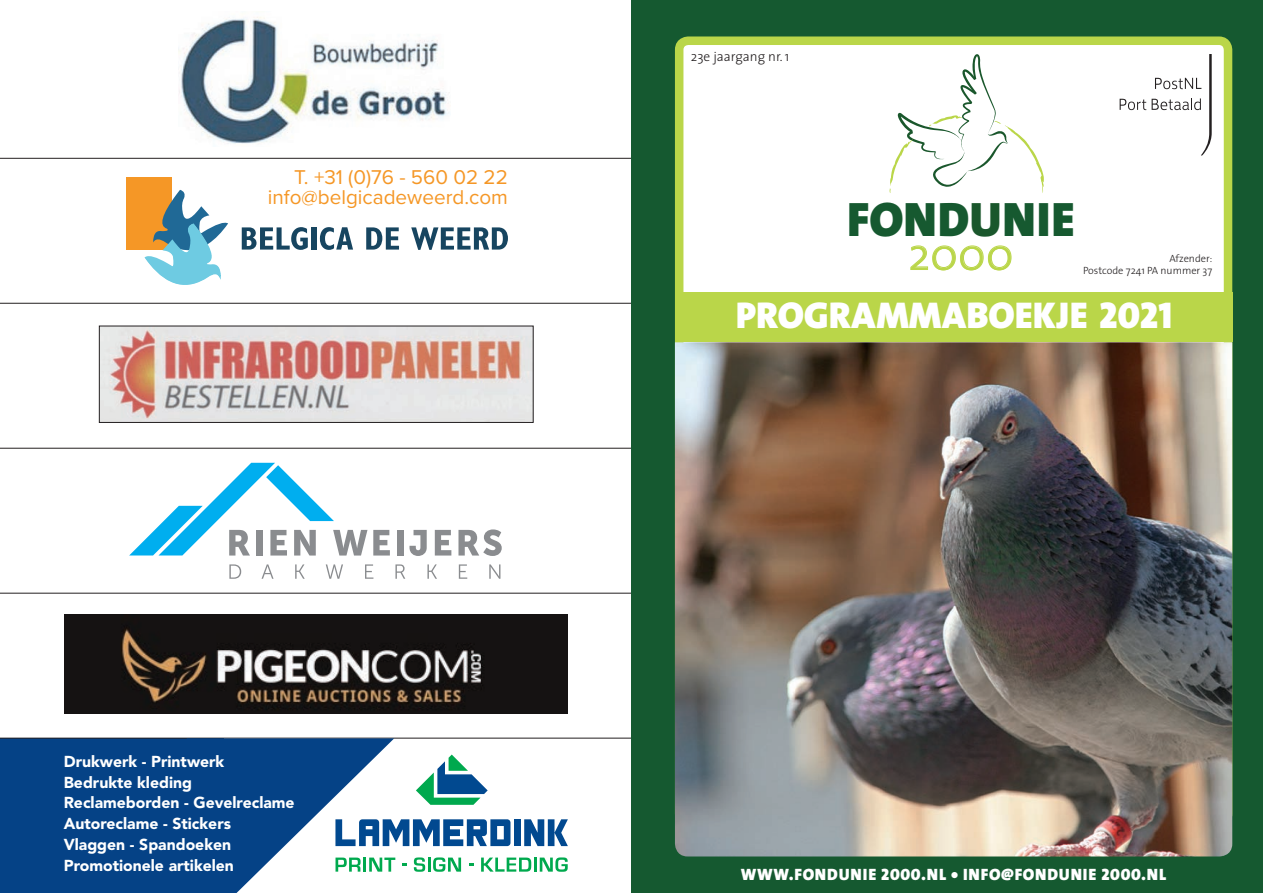
<style>
.page{position:relative;width:1263px;height:893px;background:#fff}
.page>*{position:absolute;margin:0;border:0;box-sizing:border-box;transform-origin:0 0}
.t1{font:900 48.75px "The Sans";letter-spacing:.01em;color:#165930}
.t2{font:300 45.15px "The Sans";color:#bad649}
.t3{font:37.5px "The Sans Black Caps";color:#fff}
.t4{font:37.35px "The Sans Black Caps";color:#fff}
.t5{font:20.7px/20.7px "Proxima Nova";color:#f59726;text-align:right}
.t6{font:16.5px "The Sans Black Caps";letter-spacing:.04em;color:#fff}
.t7{font:900 15.75px/20.7px "Avenir";color:#fff}
.t8{font:300 13.5px "The Sans";color:#231f20}
.t9{font:300 10.5px/12.6px "The Sans";color:#231f20;text-align:right}
.s1{color:#1a572c}
</style>
<div class="page">
<div style="left:0;top:738px;width:224px;height:155px;background:#054286"></div>
<hr style="left:0;top:738px;width:642px;height:1px;background:#231f20">
<hr style="left:0;top:593px;width:642px;height:1px;background:#231f20">
<hr style="left:0;top:448px;width:642px;height:1px;background:#231f20">
<hr style="left:0;top:303px;width:642px;height:1px;background:#231f20">
<hr style="left:0;top:158px;width:642px;height:1px;background:#231f20">
<div style="left:631px;top:0;width:632px;height:893px;background:#155930"></div>
<div style="left:679px;top:41px;width:549px;height:772px;background:#fff;border-radius:13px"></div>
<div style="left:675px;top:36px;width:557px;height:791px;border:9px solid #bad649;border-radius:9px"></div>
<img style="left:675px;top:342px;width:557px;height:514px">
<svg style="left:910px;top:245px;width:102px;height:26px"></svg>
<svg style="left:889px;top:54px;width:155px;height:139px"></svg>
<div style="left:675px;top:292px;width:557px;height:50px;background:#bad649"></div>
<svg style="left:1119px;top:54px;width:93px;height:101px"></svg>
<svg style="left:126px;top:177px;width:382px;height:108px"></svg>
<svg style="left:129px;top:463px;width:238px;height:92px"></svg>
<svg style="left:373px;top:530px;width:17px;height:25px"></svg>
<div style="left:397px;top:530px;width:6px;height:25px;background:#8a8c8f"></div>
<svg style="left:409px;top:530px;width:18px;height:26px"></svg>
<svg style="left:435px;top:530px;width:16px;height:25px"></svg>
<svg style="left:458px;top:529px;width:44px;height:27px"></svg>
<svg style="left:229px;top:564px;width:12px;height:15px"></svg>
<svg style="left:262px;top:564px;width:12px;height:15px"></svg>
<svg style="left:295px;top:564px;width:10px;height:15px"></svg>
<svg style="left:326px;top:564px;width:17px;height:15px"></svg>
<svg style="left:365px;top:564px;width:8px;height:15px"></svg>
<svg style="left:395px;top:564px;width:10px;height:15px"></svg>
<svg style="left:427px;top:564px;width:10px;height:15px"></svg>
<svg style="left:459px;top:564px;width:8px;height:15px"></svg>
<svg style="left:489px;top:564px;width:11px;height:15px"></svg>
<img style="left:65px;top:615px;width:503px;height:99px">
<img style="left:101px;top:328px;width:431px;height:93px">
<div style="left:99px;top:326px;width:435px;height:97px;border:1px solid #231f20"></div>
<svg style="left:187px;top:738px;width:381px;height:155px"></svg>
<img style="left:178px;top:17px;width:270px;height:127px">
<h3 class="t5" style="left:268px;top:167px;width:242px">T. +31 (0)76 - 560 02 22 info@belgicadeweerd.com</h3>
<p class="t7" style="left:64px;top:752px;width:232px">Drukwerk - Printwerk<br>Bedrukte kleding<br>Reclameborden - Gevelreclame<br>Autoreclame - Stickers<br>Vlaggen - Spandoeken<br>Promotionele artikelen</p>
<p class="t8" style="left:691px;top:51px;width:100px">23e jaargang nr. 1</p>
<h1 class="t1" style="left:847px;top:201px;width:229px">FOND<span class="s1">U</span>NIE</h1>
<h2 class="t2" style="left:908px;top:237px;width:107px">2000</h2>
<p class="t9" style="left:1083px;top:253px;width:131px">Afzender:<br>Postcode 7241 PA nummer 37</p>
<h3 class="t3" style="left:736px;top:303px;width:438px">PROGRAMMABOEKJE 2021</h3>
<h3 class="t4" style="left:1135px;top:304px;width:37px">14</h3>
<p class="t6" style="left:741px;top:869px;width:427px">WWW.FONDUNIE 2000.NL • INFO@FONDUNIE 2000.NL</p>
</div>
